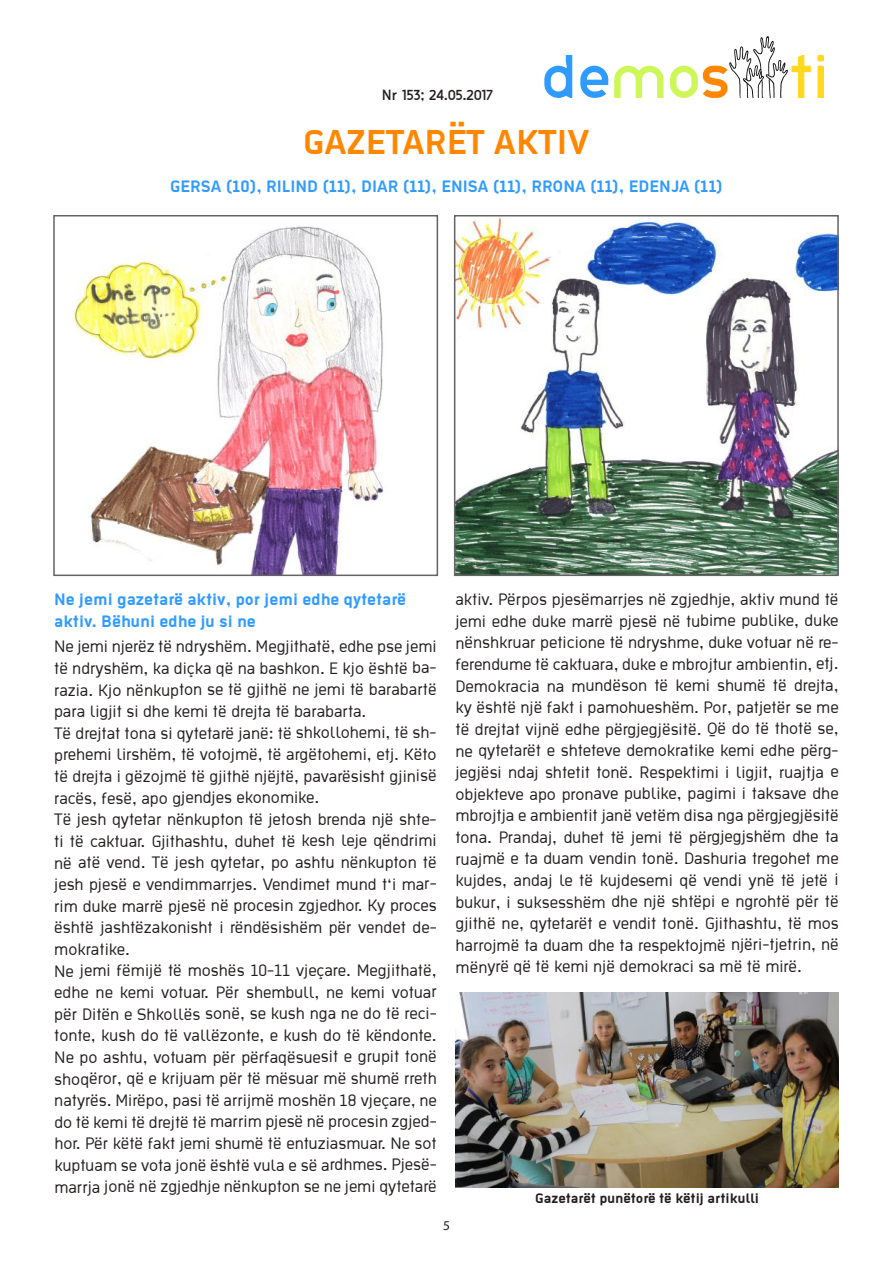
<style>
.page{position:relative;width:893px;height:1263px;background:#fff}
.page>*{position:absolute;margin:0;border:0;box-sizing:border-box;transform-origin:0 0}
.t1{font:700 37.5px "Ekstropia";color:#ff8700}
.t2{font:18px/21.6px "Ekstropia";color:#241f1f}
.t3{font:700 18px/21.6px "Ekstropia";color:#309bff}
.t4{font:700 15px "Ekstropia";color:#241f1f}
.t5{font:13.5px "Thelbi Kujtesa";color:#241f1f}
.t6{font:13.5px "Myriad Pro";color:#241f1f}
</style>
<div class="page">
<svg style="left:544px;top:55px;width:28px;height:43px"></svg>
<svg style="left:580px;top:66px;width:28px;height:32px"></svg>
<svg style="left:614px;top:66px;width:50px;height:32px"></svg>
<svg style="left:817px;top:55px;width:7px;height:43px"></svg>
<svg style="left:670px;top:36px;width:141px;height:62px"></svg>
<img style="left:73px;top:226px;width:313px;height:347px">
<div style="left:53px;top:215px;width:385px;height:361px;border:2px solid #656365"></div>
<img style="left:455px;top:992px;width:384px;height:196px">
<img style="left:457px;top:218px;width:379px;height:355px">
<div style="left:454px;top:215px;width:385px;height:361px;border:2px solid #656365"></div>
<p class="t5" style="left:382px;top:85px;width:113px">Nr 153; 24.05.2017</p>
<h1 class="t1" style="left:303px;top:120px;width:288px">GAZETARËT AKTIV</h1>
<p class="t3" style="left:170px;top:175px;width:554px">GERSA (10), RILIND (11), DIAR (11), ENISA (11), RRONA (11), EDENJA (11)</p>
<p class="t3" style="left:54px;top:588px;width:353px">Ne jemi gazetarë aktiv, por jemi edhe qytetarë aktiv. Bëhuni edhe ju si ne</p>
<p class="t2" style="left:54px;top:635px;width:384px">Ne jemi njerëz të ndryshëm. Megjithatë, edhe pse jemi të ndryshëm, ka diçka që na bashkon. E kjo është ba&shy;razia. Kjo nënkupton se të gjithë ne jemi të barabartë para ligjit si dhe kemi të drejta të barabarta.<br>Të drejtat tona si qytetarë janë: të shkollohemi, të sh&shy;prehemi lirshëm, të votojmë, të argëtohemi, etj. Këto të drejta i gëzojmë të gjithë njëjtë, pavarësisht gjinisë racës, fesë, apo gjendjes ekonomike.<br>Të jesh qytetar nënkupton të jetosh brenda një shte&shy;ti të caktuar. Gjithashtu, duhet të kesh leje qëndrimi në atë vend. Të jesh qytetar, po ashtu nënkupton të jesh pjesë e vendimmarrjes. Vendimet mund t‘i mar&shy;rim duke marrë pjesë në procesin zgjedhor. Ky proces është jashtëzakonisht i rëndësishëm për vendet de&shy;mokratike.<br>Ne jemi fëmijë të moshës 10-11 vjeçare. Megjithatë, edhe ne kemi votuar. Për shembull, ne kemi votuar për Ditën e Shkollës sonë, se kush nga ne do të reci&shy;tonte, kush do të vallëzonte, e kush do të këndonte.<br>Ne po ashtu, votuam për përfaqësuesit e grupit tonë shoqëror, që e krijuam për të mësuar më shumë rreth natyrës. Mirëpo, pasi të arrijmë moshën 18 vjeçare, ne do të kemi të drejtë të marrim pjesë në procesin zgjed&shy;hor. Për këtë fakt jemi shumë të entuziasmuar. Ne sot kuptuam se vota jonë është vula e së ardhmes. Pjesë&shy;marrja jonë në zgjedhje nënkupton se ne jemi qytetarë</p>
<p class="t2" style="left:455px;top:588px;width:385px;text-align:justify">aktiv. Përpos pjesëmarrjes në zgjedhje, aktiv mund të jemi edhe duke marrë pjesë në tubime publike, duke nënshkruar peticione të ndryshme, duke votuar në re&shy;ferendume të caktuara, duke e mbrojtur ambientin, etj.<br>Demokracia na mundëson të kemi shumë të drejta, ky është një fakt i pamohueshëm. Por, patjetër se me të drejtat vijnë edhe përgjegjësitë. Që do të thotë se, ne qytetarët e shteteve demokratike kemi edhe përg&shy;jegjësi ndaj shtetit tonë. Respektimi i ligjit, ruajtja e objekteve apo pronave publike, pagimi i taksave dhe mbrojtja e ambientit janë vetëm disa nga përgjegjësitë tona. Prandaj, duhet të jemi të përgjegjshëm dhe ta ruajmë e ta duam vendin tonë. Dashuria tregohet me kujdes, andaj le të kujdesemi që vendi ynë të jetë i bukur, i suksesshëm dhe një shtëpi e ngrohtë për të gjithë ne, qytetarët e vendit tonë. Gjithashtu, të mos harrojmë ta duam dhe ta respektojmë njëri-tjetrin, në mënyrë që të kemi një demokraci sa më të mirë.</p>
<p class="t4" style="left:535px;top:1189px;width:225px">Gazetarët punëtorë të këtij artikulli</p>
<p class="t6" style="left:443px;top:1217px;width:8px">5</p>
</div>
